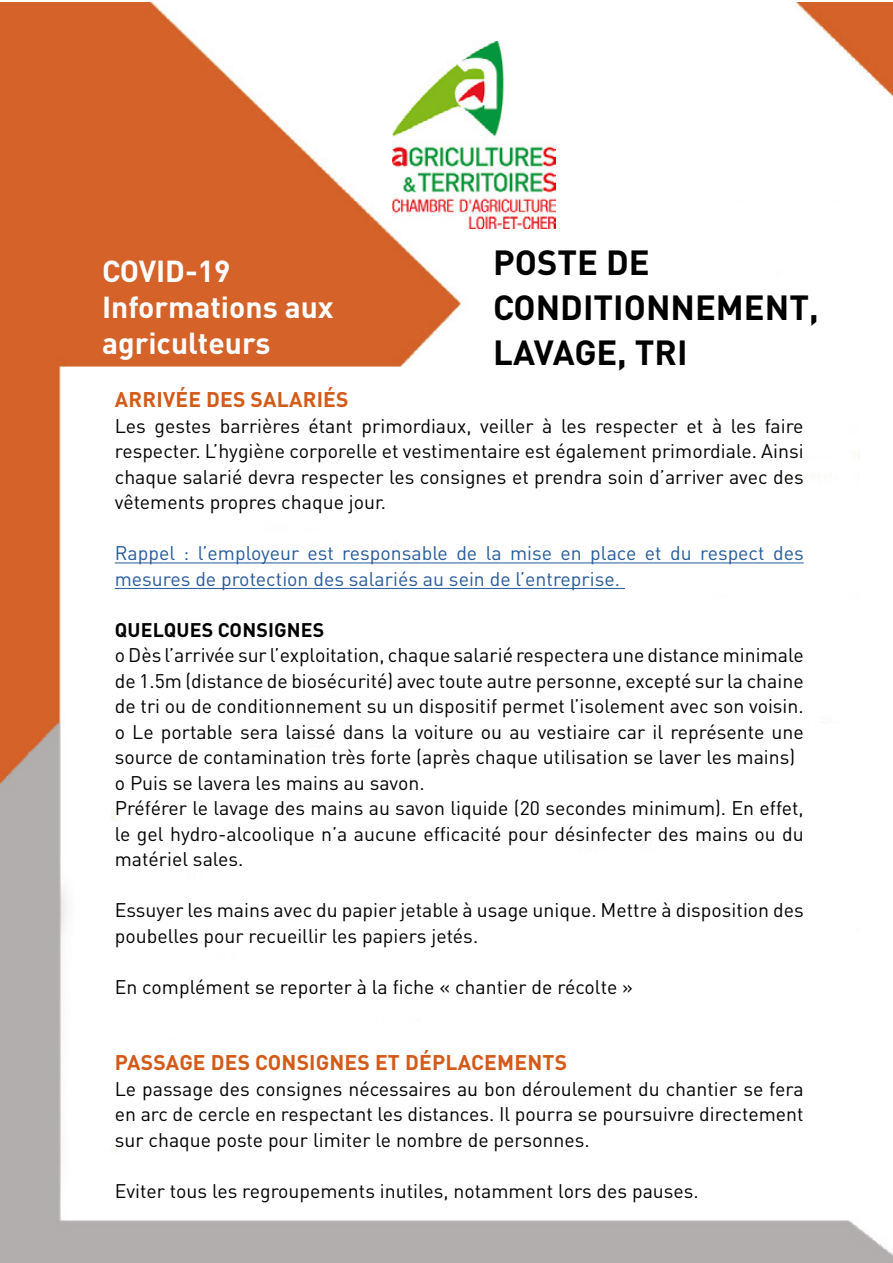
<style>
.page{position:relative;width:893px;height:1263px;background:#fff}
.page>*{position:absolute;margin:0;border:0;box-sizing:border-box;transform-origin:0 0}
.t1{font:700 34.5px/45px "DIN Pro";color:#000}
.t2{font:700 30px/36px "DIN Pro";color:#fff}
.t3{font:700 21px "DIN Pro";letter-spacing:.01em;color:#d35a18}
.t4{font:19.5px/25.5px "DIN Pro";color:#000;text-align:justify}
.t5{font:19.5px/25.5px "DIN Pro";color:#275b9b}
.t6{font:700 19.5px "DIN Pro";letter-spacing:.01em;color:#000}
</style>
<div class="page">
<img style="left:1px;top:2px;width:892px;height:1261px">
<img style="left:392px;top:41px;width:164px;height:188px">
<hr style="left:115px;top:562px;width:689px;height:1px;background:#275b9b">
<hr style="left:115px;top:588px;width:510px;height:1px;background:#275b9b">
<h2 class="t2" style="left:102px;top:252px;width:233px">COVID-19<br>Informations aux agriculteurs</h2>
<h1 class="t1" style="left:493px;top:239px;width:327px">POSTE DE<br>CONDITIONNEMENT,<br>LAVAGE, TRI</h1>
<p class="t3" style="left:115px;top:385px;width:235px">ARRIVÉE DES SALARIÉS</p>
<p class="t4" style="left:115px;top:412px;width:690px">Les gestes barrières étant primordiaux, veiller à les respecter et à les faire respecter. L’hygiène corporelle et vestimentaire est également primordiale. Ainsi chaque salarié devra respecter les consignes et prendra soin d’arriver avec des vêtements propres chaque jour.</p>
<p class="t5" style="left:115px;top:540px;width:690px">Rappel : l’employeur est responsable de la mise en place et du respect des mesures de protection des salariés au sein de l’entreprise.</p>
<p class="t6" style="left:115px;top:616px;width:211px">QUELQUES CONSIGNES</p>
<p class="t4" style="left:115px;top:642px;width:690px;text-align:left">o Dès l’arrivée sur l’exploitation, chaque salarié respectera une distance minimale de 1.5m (distance de biosécurité) avec toute autre personne, excepté sur la chaine de tri ou de conditionnement su un dispositif permet l’isolement avec son voisin. o Le portable sera laissé dans la voiture ou au vestiaire car il représente une source de contamination très forte (après chaque utilisation se laver les mains) o Puis se lavera les mains au savon.<br>Préférer le lavage des mains au savon liquide (20 secondes minimum). En effet, le gel hydro-alcoolique n’a aucune efficacité pour désinfecter des mains ou du matériel sales.</p>
<p class="t4" style="left:115px;top:897px;width:690px">Essuyer les mains avec du papier jetable à usage unique. Mettre à disposition des poubelles pour recueillir les papiers jetés.</p>
<p class="t4" style="left:115px;top:973px;width:520px">En complément se reporter à la fiche « chantier de récolte »</p>
<p class="t3" style="left:115px;top:1048px;width:454px">PASSAGE DES CONSIGNES ET DÉPLACEMENTS</p>
<p class="t4" style="left:115px;top:1075px;width:690px">Le passage des consignes nécessaires au bon déroulement du chantier se fera en arc de cercle en respectant les distances. Il pourra se poursuivre directement sur chaque poste pour limiter le nombre de personnes.</p>
<p class="t4" style="left:115px;top:1177px;width:585px">Eviter tous les regroupements inutiles, notamment lors des pauses.</p>
</div>
